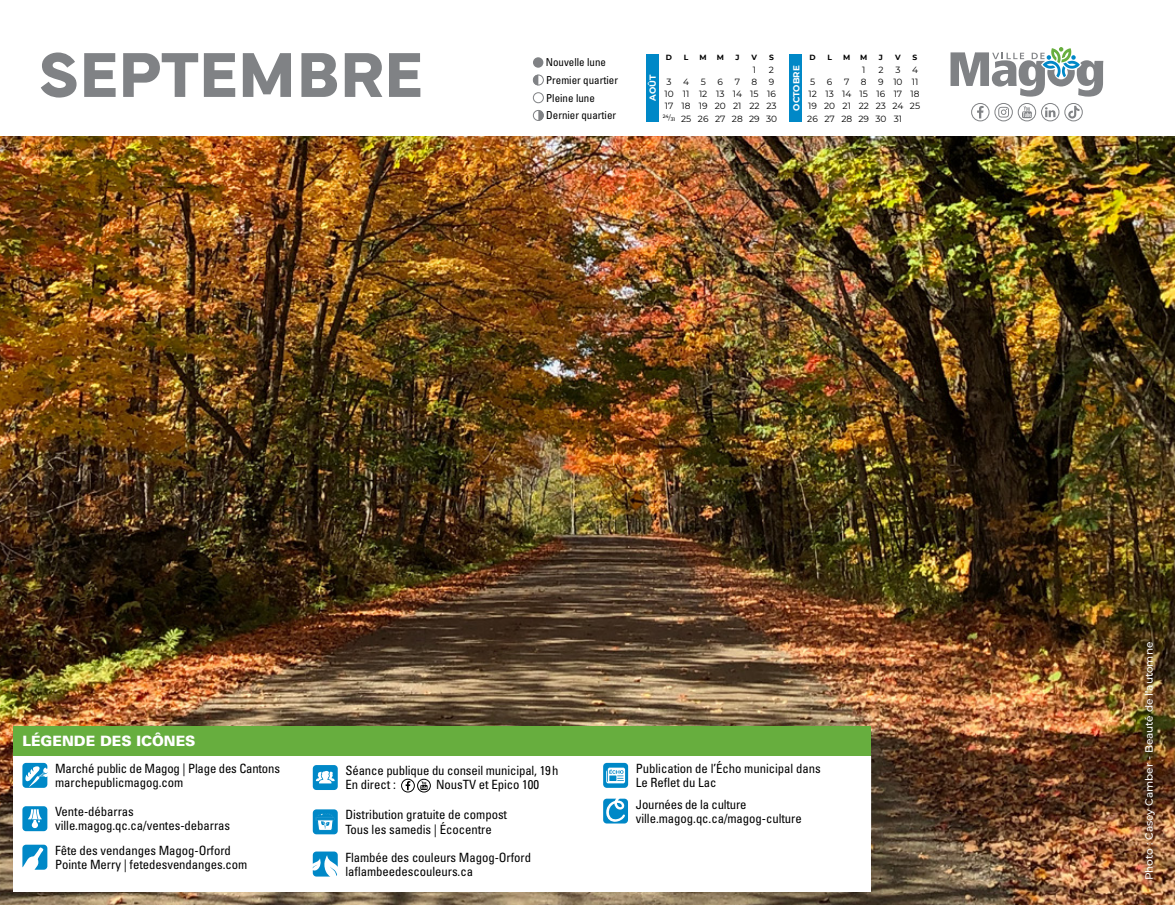
<style>
.page{position:relative;width:1175px;height:905px;background:#fff}
.page>*{position:absolute;margin:0;border:0;box-sizing:border-box;transform-origin:0 0}
.t1{font:700 66px "Mundial";color:#808285}
.t2{font:900 14.25px "Univers LT Std";color:#fff}
.t3{font:condensed 12.75px/14.2px "Univers LT Std";letter-spacing:-.005em;color:#000}
.t4{font:condensed 10.95px/17.7px "Univers LT Std";color:#000}
.t5{font:500 10.5px "Montserrat";color:#fff}
.t6{font:9px/12.1px "Montserrat";color:#000}
.t7{font:700 8.7px "Montserrat";color:#fff}
.t8{font:700 7.5px "Montserrat";color:#000}
.t9{font:500 4.8px "Montserrat";color:#000}
.s1{font-weight:400;font-size:6.75px}
</style>
<div class="page">
<svg style="left:950px;top:47px;width:153px;height:50px"></svg>
<div style="left:971px;top:103px;width:18px;height:18px;border:1px solid #808285;border-radius:50%"></div>
<svg style="left:977px;top:106px;width:6px;height:12px"></svg>
<svg style="left:1022px;top:106px;width:9px;height:12px"></svg>
<div style="left:1017px;top:103px;width:19px;height:18px;border:1px solid #808285;border-radius:50%"></div>
<svg style="left:1045px;top:107px;width:10px;height:10px"></svg>
<div style="left:1041px;top:103px;width:18px;height:18px;border:1px solid #808285;border-radius:50%"></div>
<div style="left:994px;top:103px;width:18px;height:18px;border:1px solid #808285;border-radius:50%"></div>
<svg style="left:998px;top:107px;width:11px;height:10px"></svg>
<div style="left:1064px;top:103px;width:18px;height:18px;border:1px solid #808285;border-radius:50%"></div>
<svg style="left:1068px;top:106px;width:11px;height:12px"></svg>
<img style="left:0;top:136px;width:1174px;height:768px">
<div style="left:533px;top:57px;width:10px;height:11px;background:#808285;border-radius:50%"></div>
<div style="left:533px;top:75px;width:11px;height:10px;border:1px solid #808285;border-radius:50%"></div>
<svg style="left:533px;top:75px;width:5px;height:10px"></svg>
<div style="left:533px;top:92px;width:11px;height:11px;border:1px solid #808285;border-radius:50%"></div>
<div style="left:533px;top:110px;width:11px;height:11px;border:1px solid #808285;border-radius:50%"></div>
<svg style="left:538px;top:110px;width:5px;height:11px"></svg>
<div style="left:646px;top:54px;width:12px;height:68px;background:#0088c7"></div>
<div style="left:789px;top:54px;width:13px;height:68px;background:#0088c7"></div>
<div style="left:14px;top:756px;width:857px;height:135px;background:#fff"></div>
<svg style="left:22px;top:762px;width:26px;height:108px"></svg>
<svg style="left:312px;top:765px;width:119px;height:112px"></svg>
<svg style="left:603px;top:762px;width:26px;height:62px"></svg>
<div style="left:14px;top:726px;width:857px;height:30px;background:#67ae3e"></div>
<img style="left:1137px;top:634px;width:25px;height:253px">
<h1 class="t1" style="left:38px;top:23px;width:386px">SEPTEMBRE</h1>
<p class="t8" style="left:666px;top:52px;width:8px">D</p>
<p class="t8" style="left:684px;top:52px;width:6px">L</p>
<p class="t8" style="left:699px;top:52px;width:9px">M</p>
<p class="t8" style="left:716px;top:52px;width:9px">M</p>
<p class="t8" style="left:735px;top:52px;width:6px">J</p>
<p class="t8" style="left:751px;top:52px;width:7px">V</p>
<p class="t8" style="left:769px;top:52px;width:6px">S</p>
<p class="t6" style="left:666px;top:75px;width:7px">3</p>
<p class="t6" style="left:683px;top:75px;width:7px">4</p>
<p class="t6" style="left:700px;top:75px;width:7px">5</p>
<p class="t6" style="left:717px;top:75px;width:7px">6</p>
<p class="t6" style="left:734px;top:75px;width:7px">7</p>
<p class="t6" style="left:751px;top:75px;width:7px">8</p>
<p class="t4" style="left:546px;top:53px;width:74px">Nouvelle lune<br>Premier quartier<br>Pleine lune<br>Dernier quartier</p>
<p class="t6" style="left:753px;top:63px;width:5px">1</p>
<p class="t6" style="left:769px;top:63px;width:7px">2</p>
<p class="t7" style="left:646px;top:101px;width:28px;rotate:-90deg">AOÛT</p>
<p class="t6" style="left:663px;top:75px;width:115px;text-indent:105px">9<br>10 11 12 13 14 15 16<br>17 18 19 20 21 22 23<br>24 25 26 27 28 29 30</p>
<p class="t9" style="left:662px;top:114px;width:14px">24<span class="s1">/</span>31</p>
<p class="t8" style="left:809px;top:52px;width:8px">D</p>
<p class="t8" style="left:827px;top:52px;width:6px">L</p>
<p class="t8" style="left:843px;top:52px;width:9px">M</p>
<p class="t8" style="left:860px;top:52px;width:9px">M</p>
<p class="t8" style="left:878px;top:52px;width:6px">J</p>
<p class="t8" style="left:895px;top:52px;width:7px">V</p>
<p class="t8" style="left:912px;top:52px;width:6px">S</p>
<p class="t7" style="left:790px;top:111px;width:47px;rotate:-90deg">OCTOBRE</p>
<p class="t6" style="left:862px;top:63px;width:5px">1</p>
<p class="t6" style="left:878px;top:63px;width:7px">2</p>
<p class="t6" style="left:895px;top:63px;width:7px">3</p>
<p class="t6" style="left:912px;top:63px;width:7px">4</p>
<p class="t6" style="left:807px;top:75px;width:114px;text-indent:71px">9 10 11<br>12 13 14 15 16 17 18<br>19 20 21 22 23 24 25<br>26 27 28 29 30 31</p>
<p class="t6" style="left:810px;top:75px;width:7px">5</p>
<p class="t6" style="left:827px;top:75px;width:7px">6</p>
<p class="t6" style="left:844px;top:75px;width:7px">7</p>
<p class="t6" style="left:861px;top:75px;width:7px">8</p>
<p class="t2" style="left:22px;top:732px;width:175px">LÉGENDE DES ICÔNES</p>
<p class="t3" style="left:55px;top:761px;width:226px">Marché public de Magog | Plage des Cantons marchepublicmagog.com</p>
<p class="t3" style="left:55px;top:804px;width:176px">Vente-débarras ville.magog.qc.ca/ventes-debarras</p>
<p class="t3" style="left:55px;top:842px;width:194px">Fête des vendanges Magog-Orford<br>Pointe Merry | fetedesvendanges.com</p>
<p class="t3" style="left:345px;top:763px;width:215px">Séance publique du conseil municipal, 19h<br>En direct :</p>
<p class="t3" style="left:436px;top:777px;width:104px">NousTV et Epico 100</p>
<p class="t3" style="left:345px;top:807px;width:163px">Distribution gratuite de compost<br>Tous les samedis | Écocentre</p>
<p class="t3" style="left:345px;top:849px;width:187px">Flambée des couleurs Magog-Orford laflambeedescouleurs.ca</p>
<p class="t3" style="left:636px;top:761px;width:186px">Publication de l’Écho municipal dans<br>Le Reflet du Lac</p>
<p class="t3" style="left:636px;top:796px;width:167px">Journées de la culture ville.magog.qc.ca/magog-culture</p>
<p class="t5" style="left:1141px;top:880px;width:240px;rotate:-90deg">Photo : Casey Camber - Beauté de l’automne</p>
</div>
